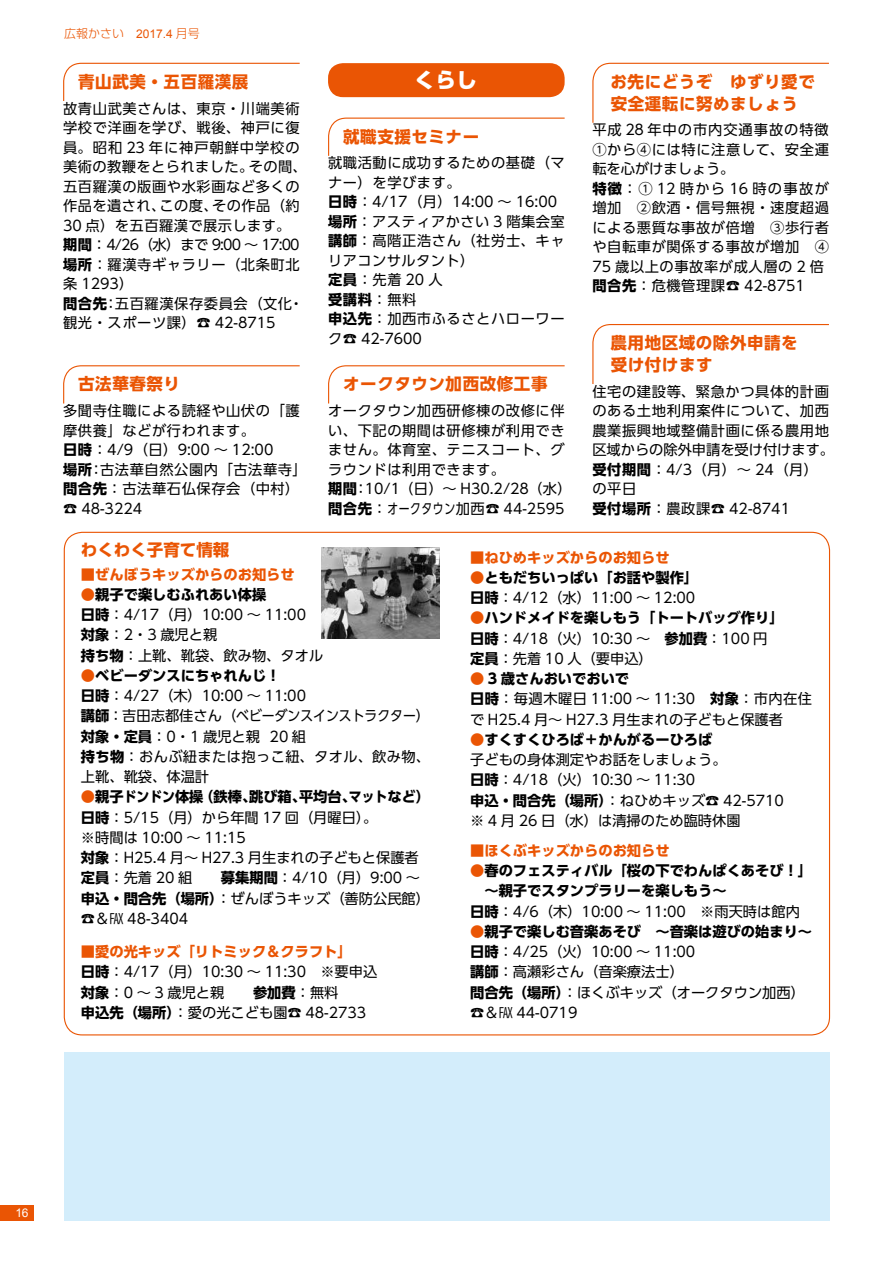
<style>
.page{position:relative;width:893px;height:1263px;background:#fff}
.page>*{position:absolute;margin:0;border:0;box-sizing:border-box;transform-origin:0 0}
.t1{font:800 21px "UD Shin Go Pro";color:#fff}
.t2{font:700 16.5px/21.8px "UD Shin Go Pro";letter-spacing:.035em;color:#ea5504}
.t3{font:700 16.5px "UD Shin Go Pro";color:#ea5504}
.t4{font:14.25px/19.5px "UD Shin Go Pro";letter-spacing:.03em;color:#000}
.t5{font:14.25px/20.2px "UD Shin Go Pro";color:#000}
.t6{font:700 14.25px/20.2px "UD Shin Go Pro";color:#000}
.t7{font:700 14.25px "UD Shin Go Pro";color:#ea5504}
.t8{font:300 12px "UD Shin Go Pro";color:#ea5504}
.t9{font:12px "Arial";color:#fff}
.s1{font-family:"Arial";font-weight:400}
.s2{font-weight:700}
.s3{font-weight:700;color:#ea5504}
.s4{font-family:"Koz Go Pro"}
.s5{color:#ea5504}
.s6{font-weight:400}
</style>
<div class="page">
<div style="left:0;top:1205px;width:34px;height:15px;background:#ea5504"></div>
<div style="left:64px;top:1052px;width:765px;height:168px;background:#d3edfb"></div>
<div style="left:328px;top:63px;width:237px;height:34px;background:#ea5504;border-radius:15px"></div>
<img style="left:322px;top:547px;width:117px;height:92px">
<svg style="left:592px;top:324px;width:237px;height:60px"></svg>
<svg style="left:328px;top:365px;width:237px;height:39px"></svg>
<svg style="left:592px;top:62px;width:237px;height:61px"></svg>
<svg style="left:63px;top:365px;width:237px;height:39px"></svg>
<svg style="left:328px;top:117px;width:237px;height:39px"></svg>
<svg style="left:63px;top:62px;width:237px;height:39px"></svg>
<p class="t8" style="left:64px;top:24px;width:137px">広報かさい <span class="s1">2017.4</span> 月号</p>
<p class="t2" style="left:78px;top:70px;width:172px">青山武美・五百羅漢展</p>
<p class="t4" style="left:63px;top:98px;width:245px">故青山武美さんは、東京・川端美術学校で洋画を学び、戦後、神戸に復員。昭和 23 年に神戸朝鮮中学校の美術の教鞭をとられました。その間、五百羅漢の版画や水彩画など多くの作品を遺され、この度、その作品（約<br>30 点）を五百羅漢で展示します。<span class="s2">期間</span>：4/26（水）まで 9:00 ～ 17:00<span class="s2">場所</span>：羅漢寺ギャラリー（北条町北条 1293）<br><span class="s2">問合先</span>：五百羅漢保存委員会（文化・観光・スポーツ課）☎ 42-8715</p>
<p class="t2" style="left:78px;top:373px;width:103px">古法華春祭り</p>
<p class="t4" style="left:63px;top:400px;width:245px">多聞寺住職による読経や山伏の「護摩供養」などが行われます。<br><span class="s2">日時</span>：4/9（日）9:00 ～ 12:00<br><span class="s2">場所</span>：古法華自然公園内「古法華寺」<span class="s2">問合先</span>：古法華石仏保存会（中村）☎ 48-3224</p>
<h1 class="t1" style="left:414px;top:63px;width:64px">くらし</h1>
<p class="t2" style="left:343px;top:125px;width:138px">就職支援セミナー</p>
<p class="t4" style="left:328px;top:153px;width:238px">就職活動に成功するための基礎（マナー）を学びます。<br><span class="s2">日時</span>：4/17（月）14:00 ～ 16:00<span class="s2">場所</span>：アスティアかさい 3 階集会室<span class="s2">講師</span>：高階正浩さん（社労士、キャリアコンサルタント）<br><span class="s2">定員</span>：先着 20 人<br><span class="s2">受講料</span>：無料<br><span class="s2">申込先</span>：加西市ふるさとハローワーク☎ 42-7600</p>
<p class="t2" style="left:343px;top:373px;width:206px">オークタウン加西改修工事</p>
<p class="t4" style="left:328px;top:400px;width:245px">オークタウン加西研修棟の改修に伴い、下記の期間は研修棟が利用できません。体育室、テニスコート、グラウンドは利用できます。<br><span class="s2">期間</span>：10/1（日）～ H30.2/28（水）<span class="s2">問合先</span>：オークタウン加西☎ 44-2595</p>
<p class="t2" style="left:610px;top:70px;width:206px">お先にどうぞ　ゆずり愛で安全運転に努めましょう</p>
<p class="t4" style="left:592px;top:120px;width:238px">平成 28 年中の市内交通事故の特徴<br>①から④には特に注意して、安全運転を心がけましょう。<br><span class="s2">特徴</span>：① 12 時から 16 時の事故が増加　②飲酒・信号無視・速度超過による悪質な事故が倍増　③歩行者や自転車が関係する事故が増加　④<br>75 歳以上の事故率が成人層の 2 倍<span class="s2">問合先</span>：危機管理課☎ 42-8751</p>
<p class="t2" style="left:610px;top:332px;width:189px">農用地区域の除外申請を受け付けます</p>
<p class="t4" style="left:592px;top:381px;width:243px">住宅の建設等、緊急かつ具体的計画のある土地利用案件について、加西農業振興地域整備計画に係る農用地区域からの除外申請を受け付けます。<span class="s2">受付期間</span>：4/3（月）～ 24（月）の平日<br><span class="s2">受付場所</span>：農政課☎ 42-8741</p>
<p class="t3" style="left:81px;top:537px;width:150px">わくわく子育て情報</p>
<p class="t7" style="left:81px;top:562px;width:215px">■ぜんぼうキッズからのお知らせ</p>
<p class="t5" style="left:81px;top:584px;width:244px"><span class="s3">●</span><span class="s2">親子で楽しむふれあい体操<br>日時</span>：4/17（月）10:00 ～ 11:00<span class="s2">対象</span>：2・3 歳児と親<br><span class="s2">持ち物</span>：上靴、靴袋、飲み物、タオル</p>
<p class="t5" style="left:81px;top:665px;width:351px"><span class="s3">●</span><span class="s2">ベビーダンスにちゃれんじ！<br>日時</span>：4/27（木）10:00 ～ 11:00<br><span class="s2">講師</span>：吉田志都佳さん（ベビーダンスインストラクター）<span class="s2">対象・定員</span>：0・1 歳児と親 20 組<br><span class="s2">持ち物</span>：おんぶ紐または抱っこ紐、タオル、飲み物、上靴、靴袋、体温計</p>
<p class="t5" style="left:81px;top:786px;width:351px"><span class="s3">●</span><span class="s2">親子ドンドン体操（鉄棒、跳び箱、平均台、マットなど）日時</span>：5/15（月）から年間 17 回（月曜日）。<br>※時間は 10:00 ～ 11:15<br><span class="s2">対象</span>：H25.4 月～ H27.3 月生まれの子どもと保護者<span class="s2">定員</span>：先着 20 組　　<span class="s2">募集期間</span>：4/10（月）9:00 ～<span class="s2">申込・問合先（場所）</span>：ぜんぼうキッズ（善防公民館）☎＆<span class="s4">℻</span> 48-3404</p>
<p class="t5" style="left:81px;top:941px;width:298px"><span class="s3">■愛の光キッズ「リトミック＆クラフト」<br></span><span class="s2">日時</span>：4/17（月）10:30 ～ 11:30　※要申込<span class="s2">対象</span>：0 ～ 3 歳児と親　　<span class="s2">参加費</span>：無料<br><span class="s2">申込先（場所）</span>：愛の光こども園☎ 48-2733</p>
<p class="t7" style="left:470px;top:546px;width:201px">■ねひめキッズからのお知らせ</p>
<p class="t4" style="left:470px;top:567px;width:229px;line-height:20.2px"><span class="s3">●</span><span class="s2">ともだちいっぱい「お話や製作」日時</span>：4/12（水）11:00 ～ 12:00</p>
<p class="t5" style="left:470px;top:607px;width:315px"><span class="s3">●</span><span class="s2">ハンドメイドを楽しもう「トートバッグ作り」日時</span>：4/18（火）10:30 ～　<span class="s2">参加費</span>：100 円<span class="s2">定員</span>：先着 10 人（要申込）</p>
<p class="t5" style="left:470px;top:668px;width:344px"><span class="s3">●</span> <span class="s2">3 歳さんおいでおいで<br>日時</span>：毎週木曜日 11:00 ～ 11:30　<span class="s2">対象</span>：市内在住で H25.4 月～ H27.3 月生まれの子どもと保護者</p>
<p class="t5" style="left:470px;top:729px;width:315px"><span class="s3">●</span><span class="s2">すくすくひろば＋かんがるーひろば<br></span>子どもの身体測定やお話をしましょう。<br><span class="s2">日時</span>：4/18（火）10:30 ～ 11:30<br><span class="s2">申込・問合先（場所）</span>：ねひめキッズ☎ 42-5710 ※ 4 月 26 日（水）は清掃のため臨時休園</p>
<p class="t7" style="left:470px;top:839px;width:201px">■ほくぶキッズからのお知らせ</p>
<p class="t6" style="left:470px;top:860px;width:343px"><span class="s5">●</span>春のフェスティバル「桜の下でわんぱくあそび！」　～親子でスタンプラリーを楽しもう～<br>日時<span class="s6">：4/6（木）10:00 ～ 11:00　※雨天時は館内</span></p>
<p class="t5" style="left:470px;top:921px;width:343px"><span class="s3">●</span><span class="s2">親子で楽しむ音楽あそび　～音楽は遊びの始まり～日時</span>：4/25（火）10:00 ～ 11:00<br><span class="s2">講師</span>：高瀬彩さん（音楽療法士）<br><span class="s2">問合先（場所）</span>：ほくぶキッズ（オークタウン加西）☎＆<span class="s4">℻</span> 44-0719</p>
<p class="t9" style="left:15px;top:1205px;width:15px">16</p>
</div>
